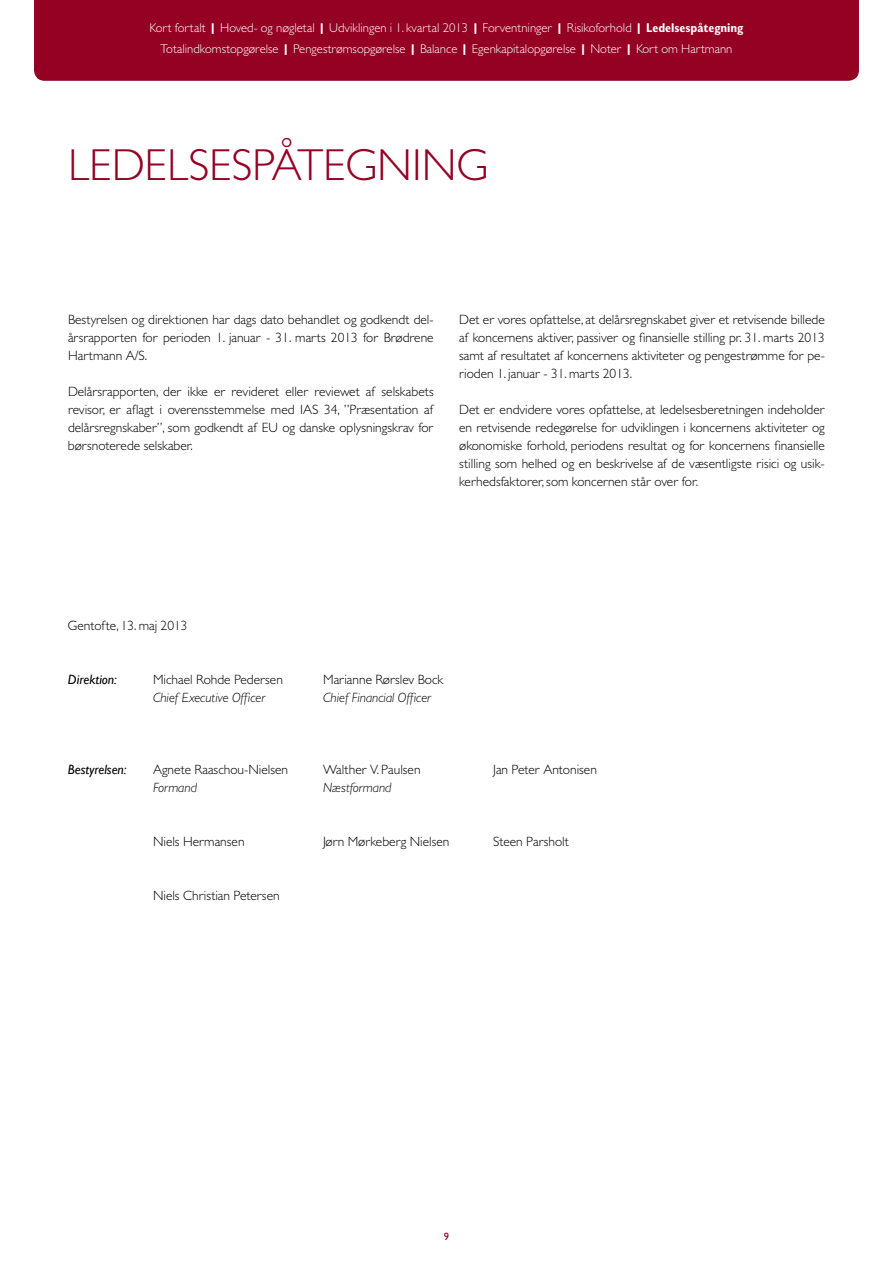
<style>
.page{position:relative;width:893px;height:1263px;background:#fff}
.page>*{position:absolute;margin:0;border:0;box-sizing:border-box;transform-origin:0 0}
.t1{font:300 45px "Gill Sans MT Std";color:#940123}
.t2{font:300 13.5px/18px "Gill Sans MT Std";color:#000;text-align:justify}
.t3{font:italic 300 13.5px "Gill Sans MT Std";color:#000}
.t4{font:italic 13.5px "Gill Sans";color:#000}
.t5{font:300 12.75px/21px "Gill Sans MT Std";color:#fff;text-align:center}
.t6{font:10.5px "Gill Sans";color:#940123}
.s1{font-weight:800}
.s2{font-weight:700;font-stretch:condensed}
.s3{font-family:"Gill Sans MT Std";font-weight:300;font-style:normal}
</style>
<div class="page">
<div style="left:34px;top:0;width:825px;height:81px;background:#940123"></div>
<p class="t5" style="left:150px;top:17px;width:595px">Kort fortalt <span class="s1">|</span> Hoved- og nøgletal <span class="s1">|</span> Udviklingen i 1. kvartal 2013 <span class="s1">|</span> Forventninger <span class="s1">|</span> Risikoforhold <span class="s1">|</span> <span class="s2">Ledelsespåtegning<br></span>Totalindkomstopgørelse <span class="s1">|</span> Pengestrømsopgørelse <span class="s1">|</span> Balance <span class="s1">|</span> Egenkapitalopgørelse <span class="s1">|</span> Noter <span class="s1">|</span> Kort om Hartmann</p>
<h1 class="t1" style="left:68px;top:137px;width:422px">Ledelsespåtegning</h1>
<p class="t2" style="left:68px;top:310px;width:367px">Bestyrelsen og direktionen har dags dato behandlet og godkendt del&shy;årsrapporten for perioden 1. januar - 31. marts 2013 for Brødrene Hartmann A/S.</p>
<p class="t2" style="left:68px;top:382px;width:367px">Delårsrapporten, der ikke er revideret eller reviewet af selskabets revisor, er aflagt i overensstemmelse med IAS 34, ”Præsentation af delårsregnskaber”, som godkendt af EU og danske oplysningskrav for børsnoterede selskaber.</p>
<p class="t2" style="left:459px;top:310px;width:367px">Det er vores opfattelse, at delårsregnskabet giver et retvisende billede af koncernens aktiver, passiver og finansielle stilling pr. 31. marts 2013 samt af resultatet af koncernens aktiviteter og pengestrømme for pe&shy;rioden 1. januar - 31. marts 2013.</p>
<p class="t2" style="left:459px;top:400px;width:367px">Det er endvidere vores opfattelse, at ledelsesberetningen indeholder en retvisende redegørelse for udviklingen i koncernens aktiviteter og økonomiske forhold, periodens resultat og for koncernens finansielle stilling som helhed og en beskrivelse af de væsentligste risici og usik&shy;kerhedsfaktorer, som koncernen står over for.</p>
<p class="t2" style="left:68px;top:616px;width:121px">Gentofte, 13. maj 2013</p>
<p class="t4" style="left:68px;top:672px;width:50px">Direktion:</p>
<p class="t2" style="left:153px;top:670px;width:132px">Michael Rohde Pedersen</p>
<p class="t2" style="left:323px;top:670px;width:122px">Marianne Rørslev Bock</p>
<p class="t3" style="left:153px;top:689px;width:114px">Chief Executive Officer</p>
<p class="t3" style="left:323px;top:689px;width:110px">Chief Financial Officer</p>
<p class="t4" style="left:68px;top:762px;width:78px">Bestyrelsen: <span class="s3">A</span></p>
<p class="t2" style="left:162px;top:760px;width:128px">gnete Raaschou-Nielsen</p>
<p class="t2" style="left:323px;top:760px;width:99px">Walther V. Paulsen</p>
<p class="t2" style="left:493px;top:760px;width:105px">Jan Peter Antonisen</p>
<p class="t3" style="left:153px;top:779px;width:46px">Formand</p>
<p class="t3" style="left:323px;top:779px;width:70px">Næstformand</p>
<p class="t2" style="left:153px;top:832px;width:93px">Niels Hermansen</p>
<p class="t2" style="left:323px;top:832px;width:128px">Jørn Mørkeberg Nielsen</p>
<p class="t2" style="left:493px;top:832px;width:77px">Steen Parsholt</p>
<p class="t2" style="left:153px;top:886px;width:128px">Niels Christian Petersen</p>
<p class="t6" style="left:444px;top:1231px;width:7px">9</p>
</div>
